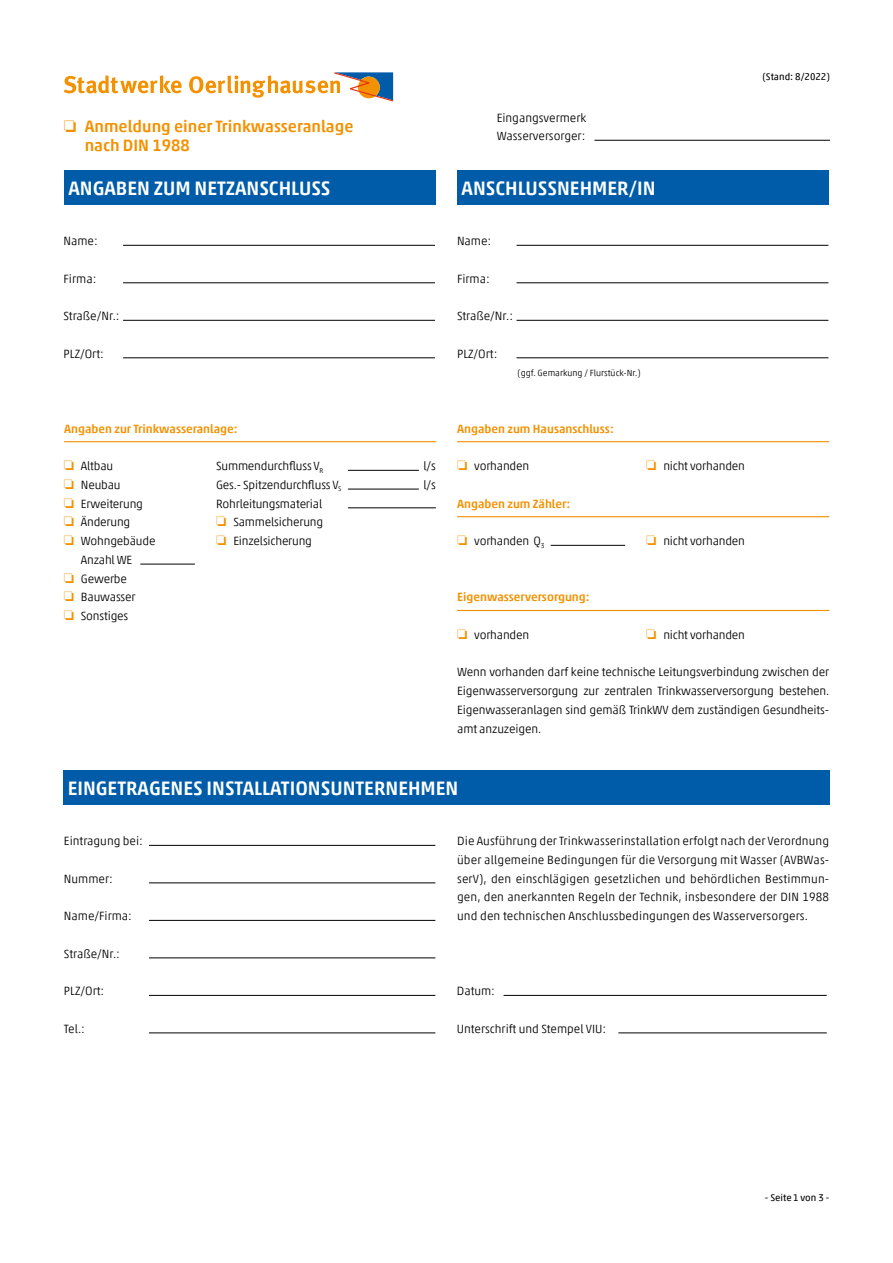
<style>
.page{position:relative;width:893px;height:1263px;background:#fff}
.page>*{position:absolute;margin:0;border:0;box-sizing:border-box;transform-origin:0 0}
.Oe_Fließtext{font:500 19.5px "Akko Pro";color:#fff}
.Oe_Fließtext-2{font:500 16.5px/19.5px "Akko Pro";color:#f39100}
.Oe_Fließtext-3{font:300 12px/18.8px "Akko Pro";letter-spacing:-.015em;color:#000;text-align:justify}
.Oe_Fließtext-4{font:500 12px "Akko Pro";color:#f39100}
.t1{font:9.75px "Akko Pro";color:#000}
.Oe_Fließtext-5{font:300 9px "Akko Pro";color:#000}
.s1{color:#f39100}
</style>
<div class="page">
<hr style="left:140px;top:564px;width:55px;height:1px;background:#000">
<hr style="left:348px;top:470px;width:71px;height:1px;background:#000">
<hr style="left:348px;top:489px;width:71px;height:1px;background:#000">
<hr style="left:348px;top:508px;width:88px;height:1px;background:#000">
<hr style="left:457px;top:441px;width:372px;height:1px;background:#f39100">
<hr style="left:457px;top:610px;width:372px;height:1px;background:#f39100">
<hr style="left:457px;top:516px;width:372px;height:1px;background:#f39100">
<hr style="left:551px;top:545px;width:74px;height:1px;background:#000">
<div style="left:64px;top:170px;width:372px;height:34px;background:#005ca9"></div>
<div style="left:457px;top:170px;width:372px;height:34px;background:#005ca9"></div>
<div style="left:63px;top:770px;width:767px;height:34px;background:#005ca9"></div>
<svg style="left:189px;top:72px;width:204px;height:29px"></svg>
<svg style="left:64px;top:75px;width:118px;height:19px"></svg>
<hr style="left:149px;top:845px;width:286px;height:1px;background:#000">
<hr style="left:149px;top:883px;width:286px;height:1px;background:#000">
<hr style="left:149px;top:920px;width:286px;height:1px;background:#000">
<hr style="left:149px;top:958px;width:286px;height:1px;background:#000">
<hr style="left:149px;top:995px;width:286px;height:1px;background:#000">
<hr style="left:149px;top:1033px;width:286px;height:1px;background:#000">
<hr style="left:594px;top:140px;width:236px;height:1px;background:#000">
<hr style="left:504px;top:995px;width:323px;height:1px;background:#000">
<hr style="left:618px;top:1033px;width:209px;height:1px;background:#000">
<hr style="left:123px;top:245px;width:312px;height:1px;background:#000">
<hr style="left:123px;top:283px;width:312px;height:1px;background:#000">
<hr style="left:123px;top:320px;width:312px;height:1px;background:#000">
<hr style="left:123px;top:358px;width:312px;height:1px;background:#000">
<hr style="left:517px;top:245px;width:311px;height:1px;background:#000">
<hr style="left:517px;top:283px;width:311px;height:1px;background:#000">
<hr style="left:517px;top:320px;width:311px;height:1px;background:#000">
<hr style="left:517px;top:358px;width:311px;height:1px;background:#000">
<hr style="left:64px;top:441px;width:372px;height:1px;background:#f39100">
<p class="Oe_Fließtext-2" style="left:85px;top:116px;width:270px;text-indent:-21px">❏ Anmeldung einer Trinkwasseranlage nach DIN 1988</p>
<p class="Oe_Fließtext-3" style="left:497px;top:109px;width:91px;line-height:18px">Eingangsvermerk<br>Wasserversorger:</p>
<p class="Oe_Fließtext" style="left:68px;top:176px;width:264px">ANGABEN ZUM NETZANSCHLUSS</p>
<p class="Oe_Fließtext" style="left:462px;top:176px;width:196px">ANSCHLUSSNEHMER/IN</p>
<p class="Oe_Fließtext-3" style="left:64px;top:231px;width:36px">Name:</p>
<p class="Oe_Fließtext-3" style="left:64px;top:269px;width:34px">Firma:</p>
<p class="Oe_Fließtext-3" style="left:64px;top:306px;width:57px">Straße/Nr.:</p>
<p class="Oe_Fließtext-3" style="left:64px;top:344px;width:42px">PLZ/Ort:</p>
<p class="Oe_Fließtext-4" style="left:64px;top:421px;width:175px">Angaben zur Trinkwasseranlage:</p>
<p class="Oe_Fließtext-3" style="left:64px;top:456px;width:51px"><span class="s1">❏</span> Altbau</p>
<p class="Oe_Fließtext-3" style="left:64px;top:475px;width:58px"><span class="s1">❏</span> Neubau</p>
<p class="Oe_Fließtext-3" style="left:64px;top:494px;width:81px"><span class="s1">❏</span> Erweiterung</p>
<p class="Oe_Fließtext-3" style="left:64px;top:513px;width:68px"><span class="s1">❏</span> Änderung</p>
<p class="Oe_Fließtext-3" style="left:64px;top:531px;width:93px;text-align:center"><span class="s1">❏</span> Wohngebäude<br>Anzahl WE</p>
<p class="Oe_Fließtext-3" style="left:64px;top:569px;width:65px"><span class="s1">❏</span> Gewerbe</p>
<p class="Oe_Fließtext-3" style="left:64px;top:588px;width:73px"><span class="s1">❏</span> Bauwasser</p>
<p class="Oe_Fließtext-3" style="left:64px;top:606px;width:66px"><span class="s1">❏</span> Sonstiges</p>
<p class="Oe_Fließtext-3" style="left:216px;top:456px;width:109px">Summendurchfluss V<sub>R</sub></p>
<p class="Oe_Fließtext-3" style="left:216px;top:475px;width:127px">Ges.- Spitzendurchfluss V<sub>S</sub></p>
<p class="Oe_Fließtext-3" style="left:216px;top:494px;width:108px">Rohrleitungsmaterial</p>
<p class="Oe_Fließtext-3" style="left:216px;top:513px;width:109px"><span class="s1">❏</span> Sammelsicherung</p>
<p class="Oe_Fließtext-3" style="left:216px;top:531px;width:97px"><span class="s1">❏</span> Einzelsicherung</p>
<p class="Oe_Fließtext-3" style="left:423px;top:456px;width:14px">l/s</p>
<p class="Oe_Fließtext-3" style="left:423px;top:475px;width:14px">l/s</p>
<p class="Oe_Fließtext-3" style="left:457px;top:231px;width:36px">Name:</p>
<p class="Oe_Fließtext-3" style="left:457px;top:269px;width:34px">Firma:</p>
<p class="Oe_Fließtext-3" style="left:457px;top:306px;width:57px">Straße/Nr.:</p>
<p class="Oe_Fließtext-3" style="left:457px;top:344px;width:42px">PLZ/Ort:</p>
<p class="Oe_Fließtext-5" style="left:518px;top:368px;width:125px">(ggf. Gemarkung / Flurstück-Nr.)</p>
<p class="Oe_Fließtext-4" style="left:457px;top:421px;width:158px">Angaben zum Hausanschluss:</p>
<p class="Oe_Fließtext-3" style="left:457px;top:456px;width:74px"><span class="s1">❏</span> vorhanden</p>
<p class="Oe_Fließtext-3" style="left:646px;top:456px;width:100px"><span class="s1">❏</span> nicht vorhanden</p>
<p class="Oe_Fließtext-4" style="left:457px;top:496px;width:115px">Angaben zum Zähler:</p>
<p class="Oe_Fließtext-3" style="left:457px;top:531px;width:89px"><span class="s1">❏</span> vorhanden Q<sub>3</sub></p>
<p class="Oe_Fließtext-3" style="left:646px;top:531px;width:100px"><span class="s1">❏</span> nicht vorhanden</p>
<p class="Oe_Fließtext-4" style="left:457px;top:590px;width:134px">Eigenwasserversorgung:</p>
<p class="Oe_Fließtext-3" style="left:457px;top:625px;width:74px"><span class="s1">❏</span> vorhanden</p>
<p class="Oe_Fließtext-3" style="left:646px;top:625px;width:100px"><span class="s1">❏</span> nicht vorhanden</p>
<p class="t1" style="left:762px;top:70px;width:69px">(Stand: 8/2022)</p>
<p class="Oe_Fließtext-3" style="left:457px;top:663px;width:374px">Wenn vorhanden darf keine technische Leitungsverbindung zwischen der Eigenwasserversorgung zur zentralen Trinkwasserversorgung bestehen.<br>Eigenwasseranlagen sind gemäß TrinkWV dem zuständigen Gesundheits&shy;amt anzuzeigen.</p>
<p class="Oe_Fließtext" style="left:68px;top:776px;width:392px">EINGETRAGENES INSTALLATIONSUNTERNEHMEN</p>
<p class="Oe_Fließtext-3" style="left:64px;top:831px;width:80px">Eintragung bei:</p>
<p class="Oe_Fließtext-3" style="left:64px;top:869px;width:50px">Nummer:</p>
<p class="Oe_Fließtext-3" style="left:64px;top:906px;width:70px">Name/Firma:</p>
<p class="Oe_Fließtext-3" style="left:64px;top:944px;width:57px">Straße/Nr.:</p>
<p class="Oe_Fließtext-3" style="left:64px;top:981px;width:42px">PLZ/Ort:</p>
<p class="Oe_Fließtext-3" style="left:64px;top:1019px;width:22px">Tel.:</p>
<p class="Oe_Fließtext-3" style="left:457px;top:831px;width:374px">Die Ausführung der Trinkwasserinstallation erfolgt nach der Verordnung über allgemeine Bedingungen für die Versorgung mit Wasser (AVBWas&shy;serV), den einschlägigen gesetzlichen und behördlichen Bestimmun&shy;gen, den anerkannten Regeln der Technik, insbesondere der DIN 1988 und den technischen Anschlussbedingungen des Wasserversorgers.</p>
<p class="Oe_Fließtext-3" style="left:457px;top:981px;width:40px">Datum:</p>
<p class="Oe_Fließtext-3" style="left:457px;top:1019px;width:151px">Unterschrift und Stempel VIU:</p>
<p class="t1" style="left:765px;top:1192px;width:66px">- Seite1 von 3 -</p>
</div>
